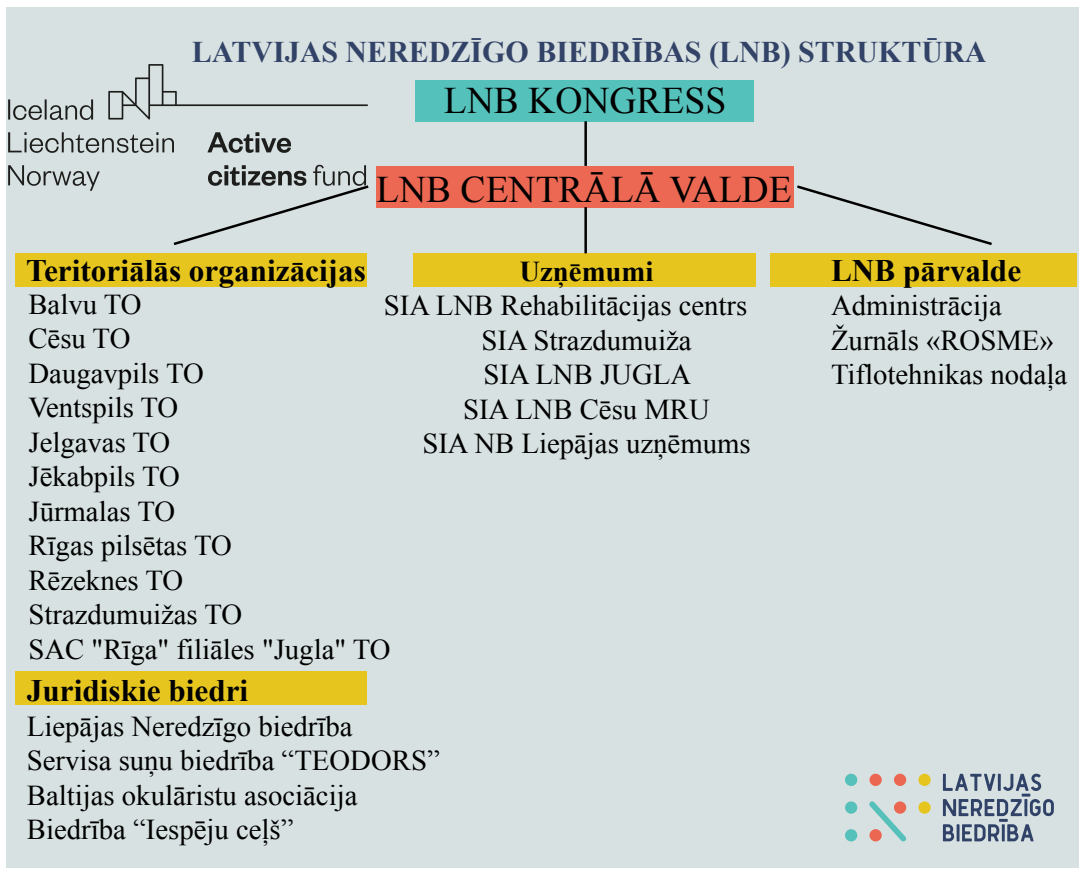
<style>
.page{position:relative;width:1088px;height:873px;background:#fff}
.page>*{position:absolute;margin:0;border:0;box-sizing:border-box;transform-origin:0 0}
.t1{font:37.5px "Times New Roman";color:#000}
.t2{font:700 31.25px "Times New Roman";color:#000}
.t3{font:700 30px "Times New Roman";color:#334368}
.t4{font:28.75px/34.5px "Times New Roman";color:#000}
.t5{font:700 28.75px "Times New Roman";color:#000}
</style>
<div class="page">
<div style="left:6px;top:8px;width:1073px;height:860px;background:#d7e1e1"></div>
<div style="left:415px;top:80px;width:339px;height:41px;background:#55c1bb"></div>
<div style="left:16px;top:253px;width:351px;height:33px;background:#e6c61e"></div>
<div style="left:16px;top:671px;width:351px;height:34px;background:#e6c61e"></div>
<div style="left:413px;top:253px;width:343px;height:33px;background:#e6c61e"></div>
<div style="left:770px;top:253px;width:306px;height:33px;background:#e6c61e"></div>
<div style="left:376px;top:166px;width:417px;height:41px;background:#ec6852"></div>
<hr style="left:584px;top:121px;width:3px;height:45px;background:#000">
<hr style="left:584px;top:207px;width:3px;height:46px;background:#000">
<div style="left:845px;top:774px;width:12px;height:12px;background:#56c0ba;border-radius:50%"></div>
<div style="left:845px;top:801px;width:12px;height:13px;background:#56c0ba;border-radius:50%"></div>
<div style="left:845px;top:829px;width:12px;height:12px;background:#56c0ba;border-radius:50%"></div>
<div style="left:894px;top:774px;width:12px;height:12px;background:#ec6751;border-radius:50%"></div>
<div style="left:869px;top:774px;width:13px;height:12px;background:#ec6751;border-radius:50%"></div>
<div style="left:918px;top:774px;width:13px;height:12px;background:#e6c51e;border-radius:50%"></div>
<svg style="left:918px;top:801px;width:13px;height:13px"></svg>
<svg style="left:869px;top:801px;width:37px;height:40px"></svg>
<svg style="left:943px;top:774px;width:111px;height:67px"></svg>
<svg style="left:173px;top:186px;width:196px;height:60px"></svg>
<svg style="left:797px;top:185px;width:195px;height:60px"></svg>
<img style="left:8px;top:65px;width:360px;height:127px">
<p class="t3" style="left:192px;top:31px;width:796px">LATVIJAS NEREDZĪGO BIEDRĪBAS (LNB) STRUKTŪRA</p>
<h1 class="t1" style="left:444px;top:74px;width:284px">LNB KONGRESS</h1>
<h1 class="t1" style="left:376px;top:163px;width:417px">LNB CENTRĀLĀ VALDE</h1>
<p class="t2" style="left:26px;top:248px;width:341px">Teritoriālās organizācijas</p>
<p class="t5" style="left:519px;top:251px;width:136px">Uzņēmumi</p>
<p class="t4" style="left:384px;top:288px;width:365px">SIA LNB Rehabilitācijas centrs</p>
<p class="t4" style="left:481px;top:322px;width:212px">SIA Strazdumuiža</p>
<p class="t4" style="left:483px;top:357px;width:209px">SIA LNB JUGLA</p>
<p class="t4" style="left:463px;top:391px;width:248px">SIA LNB Cēsu MRU</p>
<p class="t4" style="left:422px;top:426px;width:330px">SIA NB Liepājas uzņēmums</p>
<p class="t4" style="left:28px;top:286px;width:364px">Balvu TO<br>Cēsu TO<br>Daugavpils TO<br>Ventspils TO<br>Jelgavas TO<br>Jēkabpils TO<br>Jūrmalas TO<br>Rīgas pilsētas TO<br>Rēzeknes TO<br>Strazdumuižas TO<br>SAC "Rīga" filiāles "Jugla" TO</p>
<p class="t2" style="left:27px;top:668px;width:223px">Juridiskie biedri</p>
<p class="t4" style="left:27px;top:708px;width:414px">Liepājas Neredzīgo biedrība<br>Servisa suņu biedrība “TEODORS”<br>Baltijas okulāristu asociācija<br>Biedrība “Iespēju ceļš”</p>
<p class="t2" style="left:831px;top:248px;width:192px">LNB pārvalde</p>
<p class="t4" style="left:831px;top:288px;width:238px">Administrācija<br>Žurnāls «ROSME»<br>Tiflotehnikas nodaļa</p>
</div>
